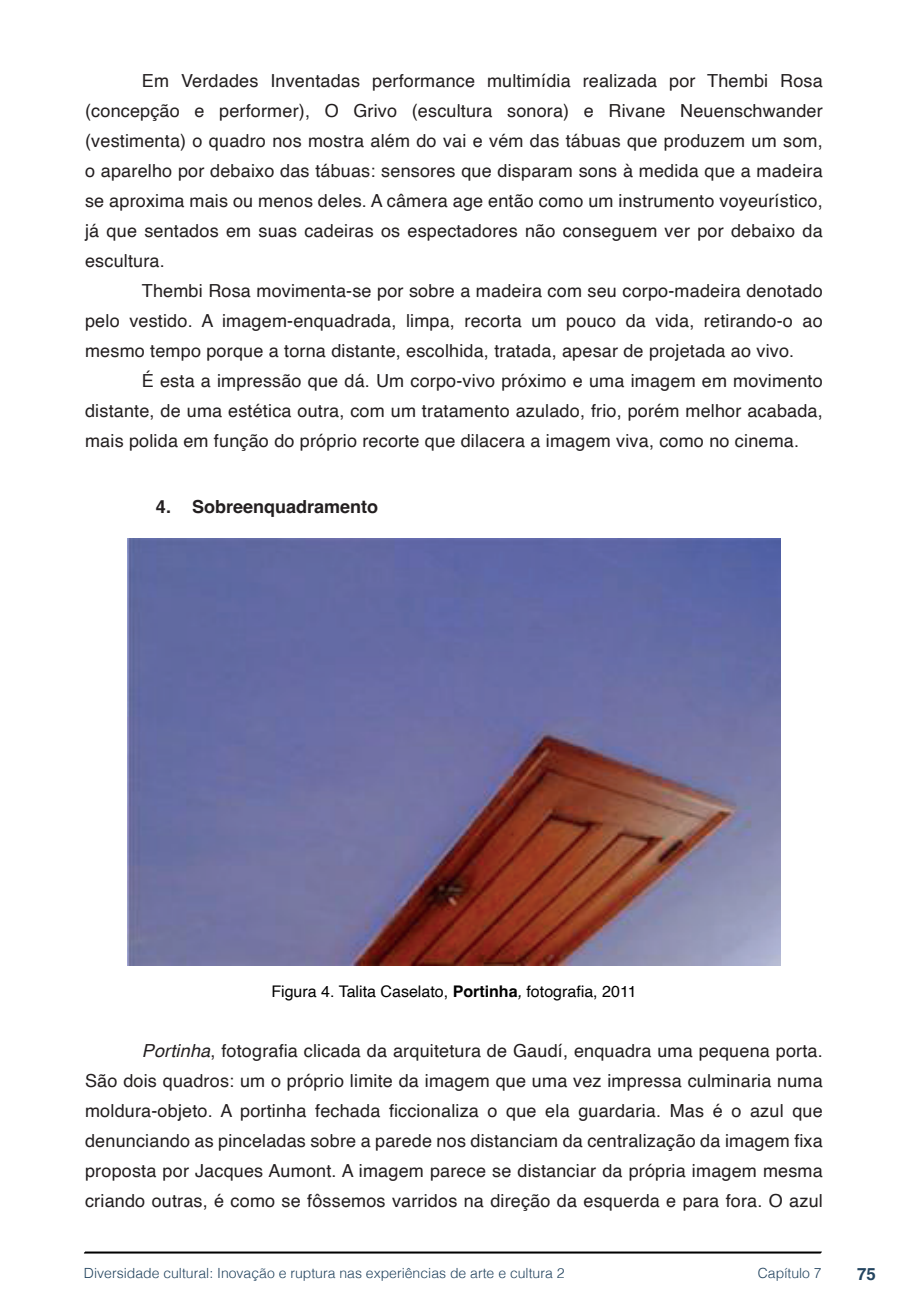
<style>
.page{position:relative;width:908px;height:1304px;background:#fff}
.page>*{position:absolute;margin:0;border:0;box-sizing:border-box;transform-origin:0 0}
.txt{font:18px/30px "Helvetica";letter-spacing:.01em;color:#231f20;text-align:justify}
.t1{font:700 18px "Helvetica";color:#231f20}
.t2{font:700 16.8px "Helvetica";color:#23445f}
.imagens_graf_tab{font:16px "Helvetica";color:#000}
.t3{font:300 14px "Helvetica";color:#23445f}
.s1{font-weight:700}
.s2{font-style:italic}
</style>
<div class="page">
<svg style="left:84px;top:1251px;width:737px;height:3px;background:#515151"></svg>
<img style="left:127px;top:538px;width:653px;height:428px">
<p class="txt" style="left:85px;top:66px;width:738px;text-indent:57px">Em Verdades Inventadas performance multimídia realizada por Thembi Rosa (concepção e performer), O Grivo (escultura sonora) e Rivane Neuenschwander (vestimenta) o quadro nos mostra além do vai e vém das tábuas que produzem um som, o aparelho por debaixo das tábuas: sensores que disparam sons à medida que a madeira se aproxima mais ou menos deles. A câmera age então como um instrumento voyeurístico, já que sentados em suas cadeiras os espectadores não conseguem ver por debaixo da escultura.</p>
<p class="txt" style="left:85px;top:276px;width:738px;text-indent:57px">Thembi Rosa movimenta-se por sobre a madeira com seu corpo-madeira denotado pelo vestido. A imagem-enquadrada, limpa, recorta um pouco da vida, retirando-o ao mesmo tempo porque a torna distante, escolhida, tratada, apesar de projetada ao vivo.</p>
<p class="txt" style="left:85px;top:366px;width:738px;text-indent:57px">É esta a impressão que dá. Um corpo-vivo próximo e uma imagem em movimento distante, de uma estética outra, com um tratamento azulado, frio, porém melhor acabada, mais polida em função do próprio recorte que dilacera a imagem viva, como no cinema.</p>
<p class="t1" style="left:156px;top:495px;width:224px">4. Sobreenquadramento</p>
<p class="imagens_graf_tab" style="left:271px;top:979px;width:366px">Figura 4. Talita Caselato, <span class="s1">Portinha</span><span class="s2">,</span> fotografia, 2011</p>
<p class="txt" style="left:85px;top:1036px;width:739px;text-indent:57px"><span class="s2">Portinha</span>, fotografia clicada da arquitetura de Gaudí, enquadra uma pequena porta.<br>São dois quadros: um o próprio limite da imagem que uma vez impressa culminaria numa moldura-objeto. A portinha fechada ficcionaliza o que ela guardaria. Mas é o azul que denunciando as pinceladas sobre a parede nos distanciam da centralização da imagem fixa proposta por Jacques Aumont. A imagem parece se distanciar da própria imagem mesma criando outras, é como se fôssemos varridos na direção da esquerda e para fora. O azul</p>
<p class="t3" style="left:84px;top:1261px;width:482px">Diversidade cultural: Inovação e ruptura nas experiências de arte e cultura 2</p>
<p class="t3" style="left:757px;top:1261px;width:65px">Capítulo 7</p>
<p class="t2" style="left:856px;top:1264px;width:20px">75</p>
</div>
